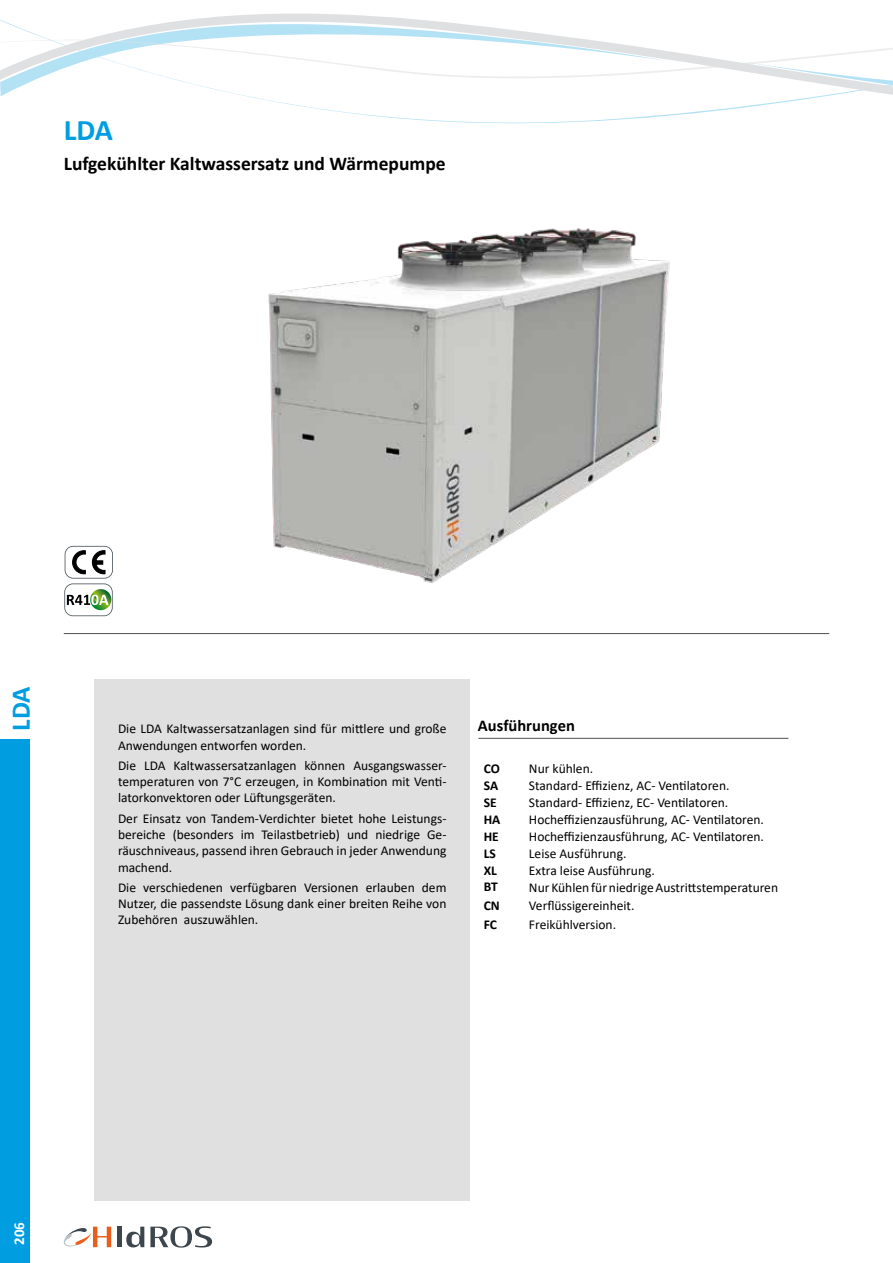
<style>
.page{position:relative;width:893px;height:1263px;background:#fff}
.page>*{position:absolute;margin:0;border:0;box-sizing:border-box;transform-origin:0 0}
.t1{font:700 30px "Calibri";color:#009ee0}
.t2{font:700 27px "Calibri";color:#009ee0}
.t3{font:700 19.5px "Calibri";color:#000}
.t4{font:700 16.5px "Calibri";color:#000}
.t5{font:700 15px "Calibri";color:#fff}
.t6{font:13.5px/16.2px "Calibri";color:#000;text-align:justify}
.t7{font:700 13.5px "Calibri";letter-spacing:-.01em;color:#000}
</style>
<div class="page">
<div style="left:0;top:739px;width:30px;height:524px;background:#009ee0"></div>
<svg style="left:0;top:13px;width:893px;height:111px"></svg>
<hr style="left:478px;top:738px;width:310px;height:1px;background:#58585a">
<hr style="left:64px;top:633px;width:765px;height:1px;background:#58585a">
<hr style="left:117px;top:1226px;width:4px;height:21px;background:#3d464c">
<svg style="left:150px;top:1226px;width:62px;height:21px"></svg>
<svg style="left:126px;top:1226px;width:18px;height:21px"></svg>
<svg style="left:64px;top:1226px;width:47px;height:21px"></svg>
<img style="left:268px;top:228px;width:402px;height:355px">
<svg style="left:64px;top:546px;width:49px;height:70px"></svg>
<div style="left:94px;top:679px;width:375px;height:521px;background:#e0e0e0"></div>
<h1 class="t1" style="left:64px;top:109px;width:51px">LDA</h1>
<h3 class="t3" style="left:64px;top:150px;width:383px">Lufgekühlter Kaltwassersatz und Wärmepumpe</h3>
<h2 class="t2" style="left:2px;top:731px;width:46px;rotate:-90deg">LDA</h2>
<p class="t6" style="left:118px;top:720px;width:330px">Die LDA Kaltwassersatzanlagen sind für mittlere und große<br>Anwendungen entworfen worden.</p>
<p class="t6" style="left:118px;top:757px;width:330px">Die LDA Kaltwassersatzanlagen können Ausgangswasser&shy;temperaturen von 7°C erzeugen, in Kombination mit Venti&shy;latorkonvektoren oder Lüftungsgeräten.</p>
<p class="t6" style="left:118px;top:810px;width:330px">Der Einsatz von Tandem-Verdichter bietet hohe Leistungs&shy;bereiche (besonders im Teilastbetrieb) und niedrige Ge&shy;räuschniveaus, passend ihren Gebrauch in jeder Anwendung machend.</p>
<p class="t6" style="left:118px;top:879px;width:330px">Die verschiedenen verfügbaren Versionen erlauben dem Nutzer, die passendste Lösung dank einer breiten Reihe von Zubehören auszuwählen.</p>
<p class="t4" style="left:478px;top:714px;width:98px">Ausführungen</p>
<p class="t7" style="left:484px;top:759px;width:18px">CO</p>
<p class="t6" style="left:529px;top:760px;width:66px">Nur kühlen.</p>
<p class="t7" style="left:484px;top:776px;width:16px">SA</p>
<p class="t6" style="left:529px;top:777px;width:202px">Standard- Effizienz, AC- Ventilatoren.</p>
<p class="t7" style="left:484px;top:793px;width:14px">SE</p>
<p class="t6" style="left:529px;top:794px;width:201px">Standard- Effizienz, EC- Ventilatoren.</p>
<p class="t7" style="left:484px;top:810px;width:18px">HA</p>
<p class="t6" style="left:529px;top:811px;width:236px">Hocheffizienzausführung, AC- Ventilatoren.</p>
<p class="t7" style="left:484px;top:827px;width:16px">HE</p>
<p class="t6" style="left:529px;top:828px;width:236px">Hocheffizienzausführung, AC- Ventilatoren.</p>
<p class="t7" style="left:484px;top:844px;width:13px">LS</p>
<p class="t6" style="left:529px;top:845px;width:99px">Leise Ausführung.</p>
<p class="t7" style="left:484px;top:861px;width:15px">XL</p>
<p class="t6" style="left:529px;top:862px;width:127px">Extra leise Ausführung.</p>
<p class="t7" style="left:484px;top:877px;width:15px">BT</p>
<p class="t6" style="left:529px;top:879px;width:251px">Nur Kühlen für niedrige Austrittstemperaturen</p>
<p class="t7" style="left:484px;top:896px;width:17px">CN</p>
<p class="t6" style="left:529px;top:897px;width:107px">Verflüssigereinheit.</p>
<p class="t7" style="left:484px;top:914px;width:15px">FC</p>
<p class="t6" style="left:529px;top:915px;width:89px">Freikühlversion.</p>
<p class="t5" style="left:8px;top:1245px;width:24px;rotate:-90deg">206</p>
</div>
